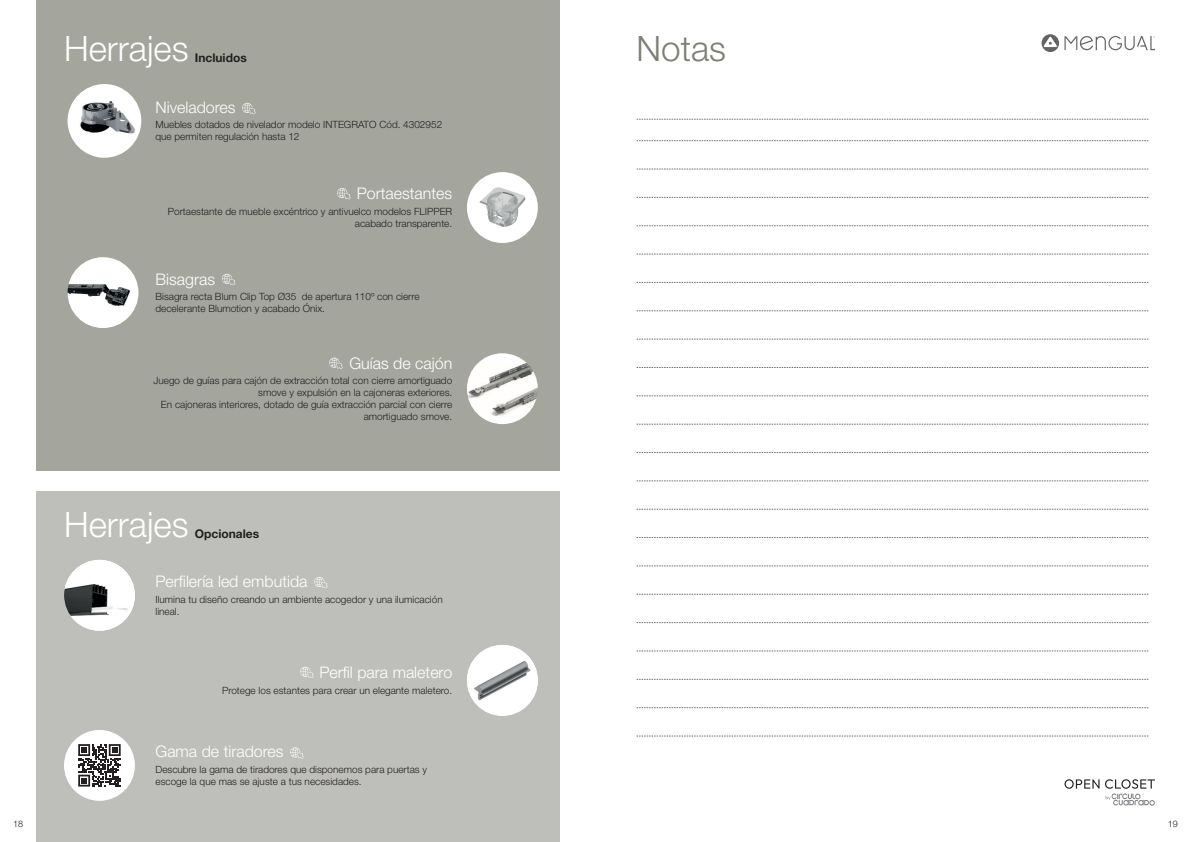
<style>
.page{position:relative;width:1191px;height:842px;background:#fff}
.page>*{position:absolute;margin:0;border:0;box-sizing:border-box;transform-origin:0 0}
.t1{font:300 35px "Helvetica Neue LT Pro";color:#fff}
.t2{font:300 35px "Helvetica Neue LT Pro";color:#7d8075}
.t3{font:300 16px "Helvetica Neue LT Pro";color:#fff}
.t4{font:700 12px "Helvetica Neue LT Pro";color:#231f20}
.t5{font:300 10px/12px "Helvetica Neue LT Pro";color:#231f20}
.t6{font:300 9px "Helvetica Neue LT Pro";color:#231f20}
</style>
<div class="page">
<div style="left:36px;top:0;width:523px;height:470px;background:#a4a69e"></div>
<div style="left:36px;top:492px;width:523px;height:350px;background:#bebfba"></div>
<img style="left:467px;top:172px;width:71px;height:71px;border-radius:35px">
<img style="left:68px;top:257px;width:70px;height:71px;border-radius:35px">
<img style="left:467px;top:353px;width:71px;height:71px;border-radius:35px">
<img style="left:68px;top:84px;width:73px;height:74px;border-radius:37px">
<img style="left:64px;top:560px;width:71px;height:71px;border-radius:35px">
<img style="left:467px;top:645px;width:71px;height:71px;border-radius:35px">
<svg style="left:242px;top:103px;width:13px;height:11px"></svg>
<svg style="left:222px;top:274px;width:13px;height:11px"></svg>
<svg style="left:329px;top:357px;width:14px;height:12px"></svg>
<svg style="left:314px;top:577px;width:14px;height:11px"></svg>
<svg style="left:300px;top:666px;width:14px;height:12px"></svg>
<svg style="left:290px;top:747px;width:13px;height:12px"></svg>
<svg style="left:337px;top:188px;width:13px;height:11px"></svg>
<svg style="left:1041px;top:34px;width:114px;height:18px"></svg>
<svg style="left:1064px;top:779px;width:35px;height:10px"></svg>
<svg style="left:1105px;top:779px;width:50px;height:27px"></svg>
<div style="left:64px;top:730px;width:71px;height:71px;background:#fff;border-radius:50%"></div>
<svg style="left:78px;top:744px;width:43px;height:43px"></svg>
<svg style="left:636px;top:119px;width:512px;height:1px"></svg>
<svg style="left:636px;top:140px;width:512px;height:1px"></svg>
<svg style="left:636px;top:169px;width:512px;height:1px"></svg>
<svg style="left:636px;top:197px;width:512px;height:1px"></svg>
<svg style="left:636px;top:225px;width:512px;height:1px"></svg>
<svg style="left:636px;top:254px;width:512px;height:1px"></svg>
<svg style="left:636px;top:282px;width:512px;height:1px"></svg>
<svg style="left:636px;top:310px;width:512px;height:1px"></svg>
<svg style="left:636px;top:339px;width:512px;height:1px"></svg>
<svg style="left:636px;top:367px;width:512px;height:1px"></svg>
<svg style="left:636px;top:396px;width:512px;height:1px"></svg>
<svg style="left:636px;top:424px;width:512px;height:1px"></svg>
<svg style="left:636px;top:452px;width:512px;height:1px"></svg>
<svg style="left:636px;top:481px;width:512px;height:1px"></svg>
<svg style="left:636px;top:509px;width:512px;height:1px"></svg>
<svg style="left:636px;top:537px;width:512px;height:1px"></svg>
<svg style="left:636px;top:566px;width:512px;height:1px"></svg>
<svg style="left:636px;top:594px;width:512px;height:1px"></svg>
<svg style="left:636px;top:622px;width:512px;height:1px"></svg>
<svg style="left:636px;top:651px;width:512px;height:1px"></svg>
<svg style="left:636px;top:679px;width:512px;height:1px"></svg>
<svg style="left:636px;top:707px;width:512px;height:1px"></svg>
<svg style="left:636px;top:736px;width:512px;height:1px"></svg>
<h1 class="t1" style="left:64px;top:27px;width:126px">Herrajes</h1>
<p class="t4" style="left:195px;top:50px;width:53px">Incluidos</p>
<h2 class="t3" style="left:155px;top:97px;width:82px">Niveladores</h2>
<p class="t5" style="left:155px;top:119px;width:288px">Muebles dotados de nivelador modelo INTEGRATO Cód. 4302952 que permiten regulación hasta 12</p>
<h2 class="t3" style="left:357px;top:184px;width:97px">Portaestantes</h2>
<p class="t5" style="left:168px;top:205px;width:286px;text-align:right">Portaestante de mueble excéntrico y antivuelco modelos FLIPPER acabado transparente.</p>
<h2 class="t3" style="left:155px;top:269px;width:61px">Bisagras</h2>
<p class="t5" style="left:155px;top:290px;width:266px">Bisagra recta Blum Clip Top Ø35 de apertura 110º con cierre decelerante Blumotion y acabado Ónix.</p>
<h2 class="t3" style="left:349px;top:353px;width:104px">Guías de cajón</h2>
<p class="t5" style="left:153px;top:375px;width:300px;text-align:right">Juego de guías para cajón de extracción total con cierre amortiguado smove y expulsión en la cajoneras exteriores.<br>En cajoneras interiores, dotado de guía extracción parcial con cierre amortiguado smove.</p>
<h1 class="t1" style="left:64px;top:503px;width:126px">Herrajes</h1>
<h2 class="t3" style="left:155px;top:572px;width:154px">Perfilería led embutida</h2>
<p class="t5" style="left:155px;top:593px;width:289px">Ilumina tu diseño creando un ambiente acogedor y una ilumicación lineal.</p>
<p class="t4" style="left:195px;top:526px;width:66px">Opcionales</p>
<h2 class="t3" style="left:319px;top:663px;width:134px">Perfil para maletero</h2>
<p class="t5" style="left:222px;top:684px;width:232px">Protege los estantes para crear un elegante maletero.</p>
<h2 class="t3" style="left:155px;top:742px;width:130px">Gama de tiradores</h2>
<p class="t5" style="left:155px;top:763px;width:273px">Descubre la gama de tiradores que disponemos para puertas y escoge la que mas se ajuste a tus necesidades.</p>
<h1 class="t2" style="left:636px;top:27px;width:91px">Notas</h1>
<p class="t6" style="left:13px;top:818px;width:12px">18</p>
<p class="t6" style="left:1167px;top:818px;width:12px">19</p>
</div>
